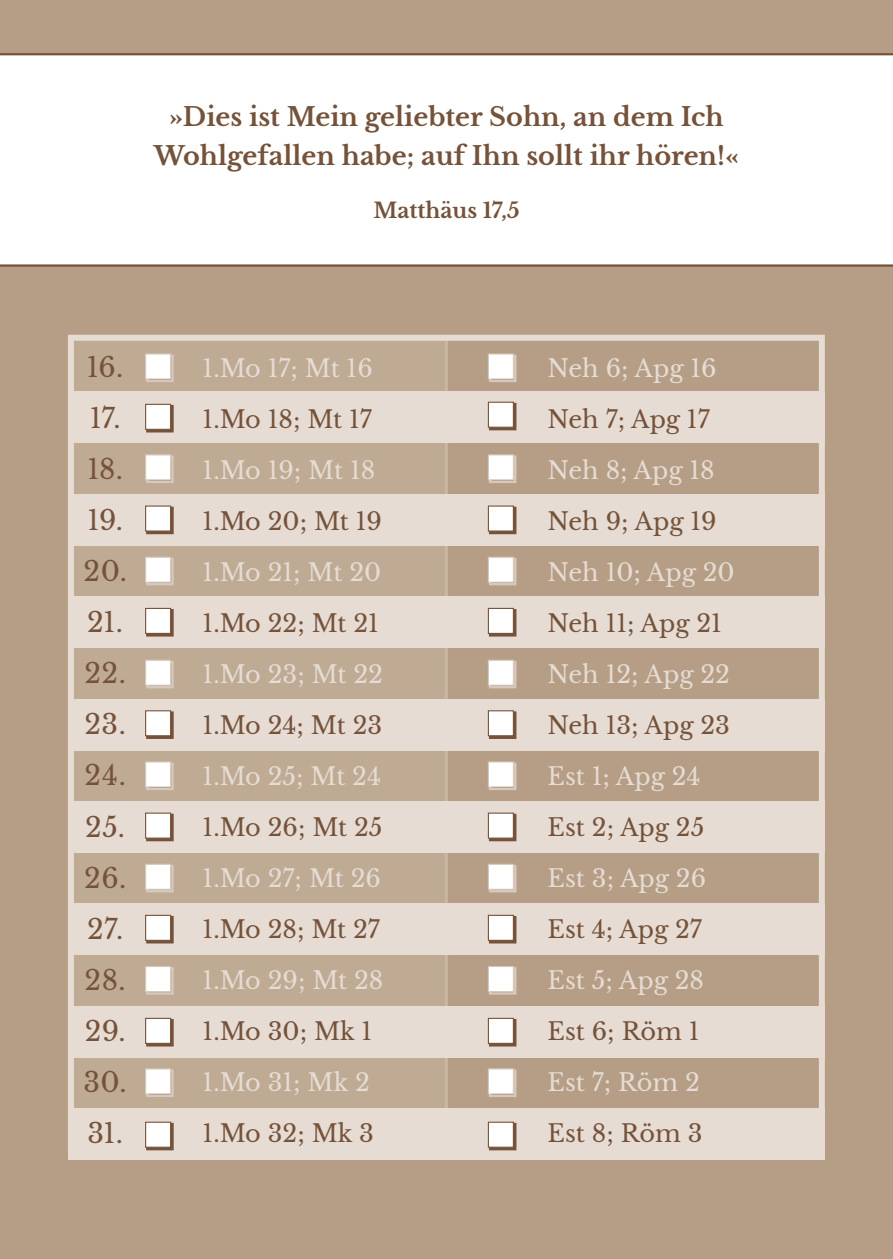
<style>
.page{position:relative;width:893px;height:1259px;background:#b59e85}
.page>*{position:absolute;margin:0;border:0;box-sizing:border-box;transform-origin:0 0}
.t1{font:27px/51px "Libre Baskerville";letter-spacing:.015em;color:#75523a}
.t2{font:700 25.5px/39px "Libre Baskerville";color:#75523a;text-align:center}
.t3{font:24px "Libre Baskerville";color:#e6dcd4}
.t4{font:24px "Libre Baskerville";color:#75523a}
.t5{font:700 21px "Libre Baskerville";color:#75523a}
</style>
<div class="page">
<div style="left:0;top:53px;width:893px;height:214px;background:#fff"></div>
<div style="left:68px;top:335px;width:377px;height:820px;background:#bfaa94"></div>
<hr style="left:445px;top:336px;width:3px;height:823px;background:#e6dcd4">
<div style="left:68px;top:392px;width:757px;height:51px;background:#e6dcd4"></div>
<div style="left:68px;top:596px;width:757px;height:51px;background:#e6dcd4"></div>
<div style="left:68px;top:494px;width:757px;height:51px;background:#e6dcd4"></div>
<div style="left:68px;top:699px;width:757px;height:51px;background:#e6dcd4"></div>
<div style="left:68px;top:801px;width:757px;height:51px;background:#e6dcd4"></div>
<div style="left:68px;top:904px;width:757px;height:51px;background:#e6dcd4"></div>
<div style="left:68px;top:1006px;width:757px;height:51px;background:#e6dcd4"></div>
<div style="left:68px;top:1108px;width:757px;height:51px;background:#e6dcd4"></div>
<div style="left:68px;top:335px;width:757px;height:820px;border:6px solid #e6dcd4"></div>
<svg style="left:146px;top:405px;width:28px;height:27px"></svg>
<div style="left:145px;top:404px;width:26px;height:26px;background:#fff;border:1px solid #75523a"></div>
<svg style="left:146px;top:661px;width:28px;height:27px"></svg>
<div style="left:145px;top:659px;width:26px;height:27px;background:#fff;border:1px solid #d6c8bc"></div>
<svg style="left:146px;top:1019px;width:28px;height:27px"></svg>
<div style="left:145px;top:1017px;width:26px;height:27px;background:#fff;border:1px solid #75523a"></div>
<svg style="left:146px;top:455px;width:28px;height:28px"></svg>
<div style="left:145px;top:454px;width:26px;height:26px;background:#fff;border:1px solid #d6c8bc"></div>
<svg style="left:146px;top:354px;width:28px;height:28px"></svg>
<div style="left:145px;top:353px;width:26px;height:26px;background:#fff;border:1px solid #d6c8bc"></div>
<svg style="left:146px;top:711px;width:28px;height:28px"></svg>
<div style="left:145px;top:710px;width:26px;height:26px;background:#fff;border:1px solid #75523a"></div>
<svg style="left:146px;top:1069px;width:28px;height:28px"></svg>
<div style="left:145px;top:1068px;width:26px;height:26px;background:#fff;border:1px solid #d6c8bc"></div>
<svg style="left:146px;top:507px;width:28px;height:27px"></svg>
<div style="left:145px;top:505px;width:26px;height:26px;background:#fff;border:1px solid #75523a"></div>
<svg style="left:146px;top:762px;width:28px;height:28px"></svg>
<div style="left:145px;top:761px;width:26px;height:26px;background:#fff;border:1px solid #d6c8bc"></div>
<svg style="left:146px;top:1122px;width:28px;height:28px"></svg>
<div style="left:145px;top:1121px;width:26px;height:26px;background:#fff;border:1px solid #75523a"></div>
<svg style="left:146px;top:558px;width:28px;height:27px"></svg>
<div style="left:145px;top:556px;width:26px;height:27px;background:#fff;border:1px solid #d6c8bc"></div>
<svg style="left:146px;top:916px;width:28px;height:27px"></svg>
<div style="left:145px;top:915px;width:26px;height:26px;background:#fff;border:1px solid #75523a"></div>
<svg style="left:146px;top:813px;width:28px;height:28px"></svg>
<div style="left:145px;top:812px;width:26px;height:26px;background:#fff;border:1px solid #75523a"></div>
<svg style="left:146px;top:609px;width:28px;height:27px"></svg>
<div style="left:145px;top:608px;width:26px;height:26px;background:#fff;border:1px solid #75523a"></div>
<svg style="left:146px;top:967px;width:28px;height:27px"></svg>
<div style="left:145px;top:966px;width:26px;height:26px;background:#fff;border:1px solid #d6c8bc"></div>
<svg style="left:146px;top:865px;width:28px;height:27px"></svg>
<div style="left:145px;top:863px;width:26px;height:27px;background:#fff;border:1px solid #d6c8bc"></div>
<div style="left:489px;top:403px;width:27px;height:27px;background:#75523a"></div>
<div style="left:488px;top:402px;width:26px;height:26px;background:#fff;border:1px solid #75523a"></div>
<div style="left:489px;top:661px;width:27px;height:27px;background:#d6c8bc"></div>
<div style="left:488px;top:659px;width:26px;height:27px;background:#fff;border:1px solid #d6c8bc"></div>
<div style="left:489px;top:1019px;width:27px;height:27px;background:#75523a"></div>
<div style="left:488px;top:1017px;width:26px;height:27px;background:#fff;border:1px solid #75523a"></div>
<svg style="left:489px;top:455px;width:27px;height:28px"></svg>
<div style="left:488px;top:454px;width:26px;height:26px;background:#fff;border:1px solid #d6c8bc"></div>
<svg style="left:489px;top:354px;width:27px;height:28px"></svg>
<div style="left:488px;top:353px;width:26px;height:26px;background:#fff;border:1px solid #d6c8bc"></div>
<div style="left:489px;top:711px;width:27px;height:28px;background:#75523a"></div>
<div style="left:488px;top:710px;width:26px;height:26px;background:#fff;border:1px solid #75523a"></div>
<svg style="left:489px;top:1069px;width:27px;height:28px"></svg>
<div style="left:488px;top:1068px;width:26px;height:26px;background:#fff;border:1px solid #d6c8bc"></div>
<div style="left:489px;top:507px;width:27px;height:27px;background:#75523a"></div>
<div style="left:488px;top:505px;width:26px;height:26px;background:#fff;border:1px solid #75523a"></div>
<svg style="left:489px;top:762px;width:27px;height:28px"></svg>
<div style="left:488px;top:761px;width:26px;height:26px;background:#fff;border:1px solid #d6c8bc"></div>
<div style="left:489px;top:1122px;width:27px;height:28px;background:#75523a"></div>
<div style="left:488px;top:1121px;width:26px;height:26px;background:#fff;border:1px solid #75523a"></div>
<div style="left:489px;top:558px;width:27px;height:27px;background:#d6c8bc"></div>
<div style="left:488px;top:556px;width:26px;height:27px;background:#fff;border:1px solid #d6c8bc"></div>
<div style="left:489px;top:916px;width:27px;height:27px;background:#75523a"></div>
<div style="left:488px;top:915px;width:26px;height:26px;background:#fff;border:1px solid #75523a"></div>
<div style="left:489px;top:813px;width:27px;height:28px;background:#75523a"></div>
<div style="left:488px;top:812px;width:26px;height:26px;background:#fff;border:1px solid #75523a"></div>
<div style="left:489px;top:609px;width:27px;height:27px;background:#75523a"></div>
<div style="left:488px;top:608px;width:26px;height:26px;background:#fff;border:1px solid #75523a"></div>
<svg style="left:489px;top:967px;width:27px;height:27px"></svg>
<div style="left:488px;top:966px;width:26px;height:26px;background:#fff;border:1px solid #d6c8bc"></div>
<div style="left:489px;top:865px;width:27px;height:27px;background:#d6c8bc"></div>
<div style="left:488px;top:863px;width:26px;height:27px;background:#fff;border:1px solid #d6c8bc"></div>
<p class="t2" style="left:154px;top:98px;width:587px">»Dies ist Mein geliebter Sohn, an dem Ich<br>Wohlgefallen habe; auf Ihn sollt ihr hören!«</p>
<p class="t5" style="left:373px;top:198px;width:148px">Matthäus 17,5</p>
<p class="t1" style="left:84px;top:342px;width:45px">16.<br>17.<br>18.<br>19.<br>20.<br>21.<br>22.<br>23.<br>24.<br>25.<br>26.<br>27.<br>28.<br>29.<br>30.<br>31.</p>
<p class="t3" style="left:548px;top:354px;width:170px">Neh 6; Apg 16</p>
<p class="t3" style="left:203px;top:354px;width:172px">1.Mo 17; Mt 16</p>
<p class="t4" style="left:203px;top:405px;width:171px">1.Mo 18; Mt 17</p>
<p class="t3" style="left:203px;top:456px;width:174px">1.Mo 19; Mt 18</p>
<p class="t4" style="left:203px;top:507px;width:181px">1.Mo 20; Mt 19</p>
<p class="t3" style="left:203px;top:558px;width:180px">1.Mo 21; Mt 20</p>
<p class="t4" style="left:203px;top:609px;width:178px">1.Mo 22; Mt 21</p>
<p class="t3" style="left:203px;top:660px;width:182px">1.Mo 23; Mt 22</p>
<p class="t4" style="left:203px;top:711px;width:181px">1.Mo 24; Mt 23</p>
<p class="t3" style="left:203px;top:762px;width:180px">1.Mo 25; Mt 24</p>
<p class="t4" style="left:203px;top:813px;width:181px">1.Mo 26; Mt 25</p>
<p class="t3" style="left:203px;top:864px;width:180px">1.Mo 27; Mt 26</p>
<p class="t4" style="left:203px;top:915px;width:179px">1.Mo 28; Mt 27</p>
<p class="t3" style="left:203px;top:966px;width:182px">1.Mo 29; Mt 28</p>
<p class="t4" style="left:203px;top:1017px;width:171px">1.Mo 30; Mk 1</p>
<p class="t3" style="left:203px;top:1068px;width:169px">1.Mo 31; Mk 2</p>
<p class="t4" style="left:203px;top:1119px;width:173px">1.Mo 32; Mk 3</p>
<p class="t4" style="left:548px;top:405px;width:164px">Neh 7; Apg 17</p>
<p class="t3" style="left:548px;top:456px;width:169px">Neh 8; Apg 18</p>
<p class="t4" style="left:548px;top:507px;width:170px">Neh 9; Apg 19</p>
<p class="t3" style="left:548px;top:558px;width:189px">Neh 10; Apg 20</p>
<p class="t4" style="left:548px;top:609px;width:176px">Neh 11; Apg 21</p>
<p class="t3" style="left:548px;top:660px;width:184px">Neh 12; Apg 22</p>
<p class="t4" style="left:548px;top:711px;width:184px">Neh 13; Apg 23</p>
<p class="t3" style="left:548px;top:762px;width:155px">Est 1; Apg 24</p>
<p class="t4" style="left:548px;top:813px;width:158px">Est 2; Apg 25</p>
<p class="t3" style="left:548px;top:864px;width:160px">Est 3; Apg 26</p>
<p class="t4" style="left:548px;top:915px;width:156px">Est 4; Apg 27</p>
<p class="t3" style="left:548px;top:966px;width:158px">Est 5; Apg 28</p>
<p class="t4" style="left:548px;top:1017px;width:153px">Est 6; Röm 1</p>
<p class="t3" style="left:548px;top:1068px;width:154px">Est 7; Röm 2</p>
<p class="t4" style="left:548px;top:1119px;width:156px">Est 8; Röm 3</p>
</div>
